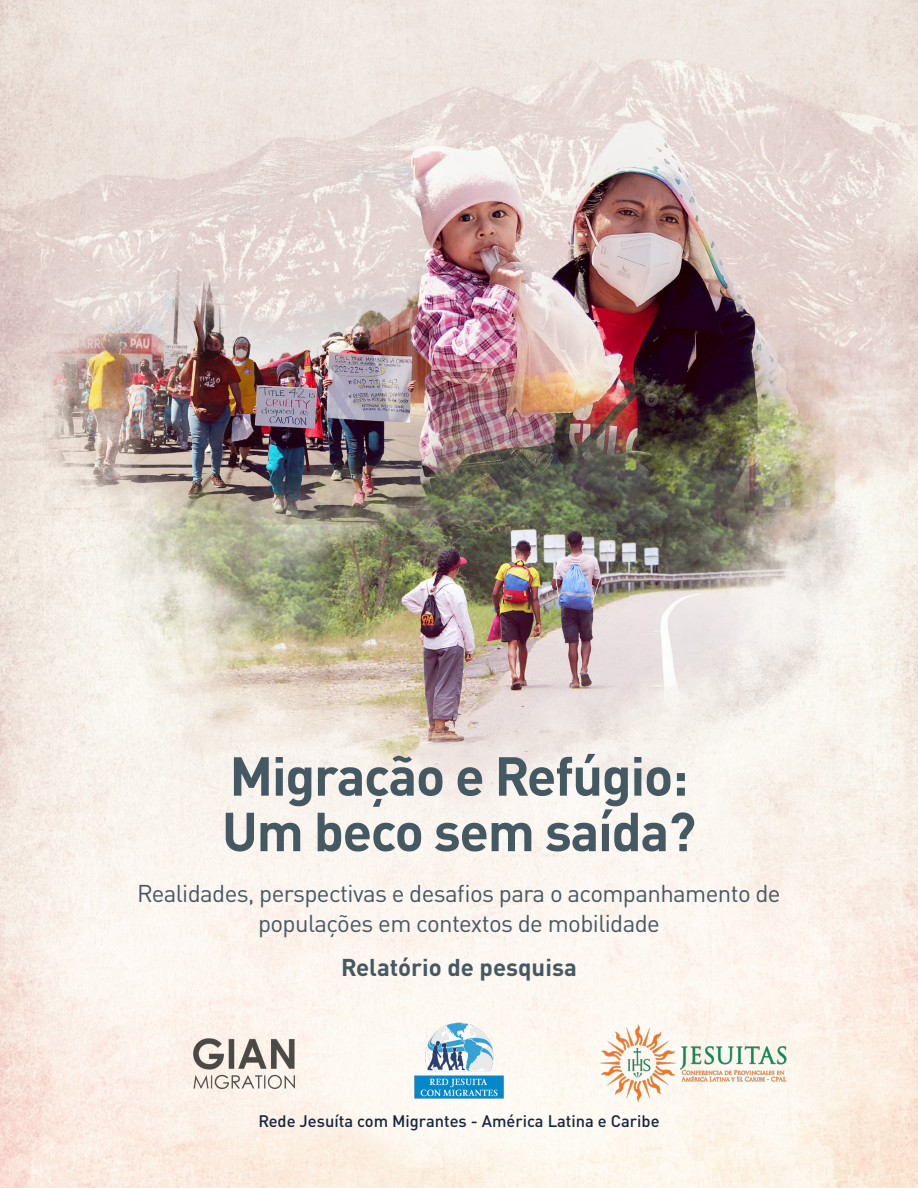
<style>
.page{position:relative;width:918px;height:1188px;background:#fff}
.page>*{position:absolute;margin:0;border:0;box-sizing:border-box;transform-origin:0 0}
.Portada_Titulo{font:700 54px/55.5px "DIN Pro";letter-spacing:-.025em;color:#455963}
.Portada_-_Subtitulo{font:24px/30px "DIN Pro";letter-spacing:-.025em;color:#455963;text-align:center}
.Creditos-Cuerpo{font:700 24px "DIN Pro";color:#455963}
.t1{font:500 16.5px "DIN Pro";color:#16263e}
</style>
<div class="page">
<img style="left:0;top:0;width:918px;height:1188px">
<img style="left:192px;top:1037px;width:103px;height:52px">
<img style="left:594px;top:1023px;width:198px;height:81px">
<img style="left:410px;top:1019px;width:98px;height:82px">
<p class="Portada_Titulo" style="left:222px;top:742px;width:476px">Migração e Refúgio:<br>Um beco sem saída?</p>
<p class="Portada_-_Subtitulo" style="left:137px;top:876px;width:645px">Realidades, perspectivas e desafios para o acompanhamento de populações em contextos de mobilidade</p>
<p class="Creditos-Cuerpo" style="left:341px;top:947px;width:237px">Relatório de pesquisa</p>
<p class="t1" style="left:258px;top:1107px;width:403px">Rede Jesuíta com Migrantes - América Latina e Caribe</p>
</div>
